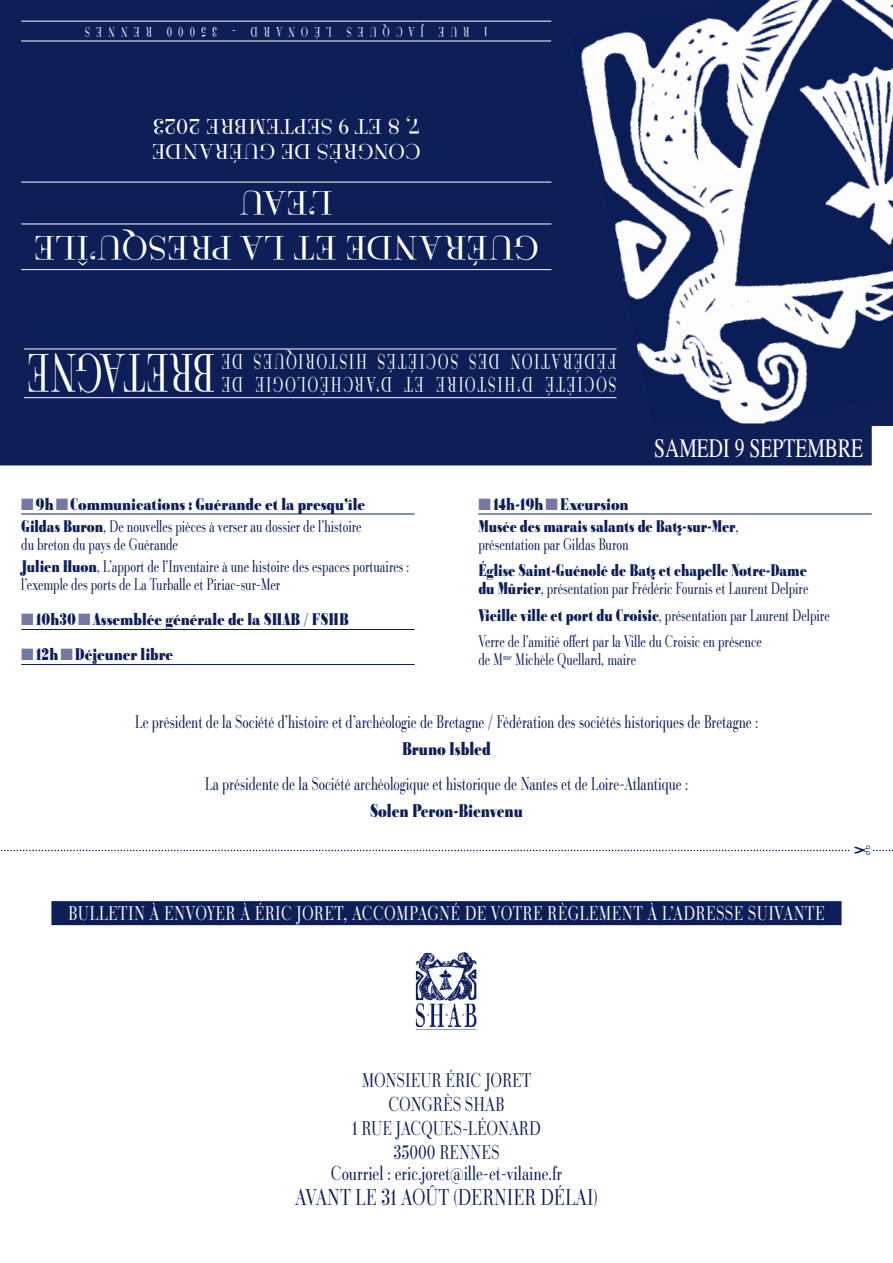
<style>
.page{position:relative;width:893px;height:1263px;background:#fff}
.page>*{position:absolute;margin:0;border:0;box-sizing:border-box;transform-origin:0 0}
.t1{font:52.8px "Ratio Modern";letter-spacing:-.03em;color:#fff;scale:.66 1}
.t2{font:33px/45px "Ratio Modern";letter-spacing:.005em;color:#fff;text-align:center}
.t3{font:26.25px "Times";color:#fff;scale:.75 1}
.t4{font:22.5px "Ratio Modern";color:#0e1f58;scale:.75 1}
.t5{font:21px/25.2px "Ratio Modern";color:#fff}
.t6{font:20.7px "Ratio Modern";letter-spacing:.12em;color:#fff;scale:.66 1}
.t7{font:19.5px/24px "Ratio Modern";color:#0e1f58;text-align:center;scale:.75 1}
.t8{font:19.5px "Ratio Modern";letter-spacing:.025em;color:#fff;scale:.75 1}
.t9{font:18px "Ratio Modern";color:#0e1f58;scale:.7 1}
.t10{font:800 18px "Ratio Modern";letter-spacing:-.005em;color:#0e1f58;scale:.7 1}
.t11{font:16.5px/22.2px "Ratio Modern";color:#0e1f58;scale:.7 1}
.t12{font:800 16.5px/22.2px "Ratio Modern";color:#0e1f58;scale:.75 1}
.t13{font:800 16.5px/18px "Ratio Modern";color:#0e1f58;scale:.7 1}
.t14{font:13.5px "Ratio Modern";letter-spacing:.69em;color:#fff;scale:.66 1}
.s1{color:#7578a3}
.s2{font-weight:400}
.s3{font-weight:800}
</style>
<div class="page">
<div style="left:0;top:0;width:893px;height:425px;background:#0e1f58"></div>
<img style="left:571px;top:0;width:322px;height:423px">
<div style="left:51px;top:901px;width:790px;height:24px;background:#0e1f58"></div>
<img style="left:415px;top:952px;width:62px;height:78px">
<div style="left:0;top:423px;width:872px;height:42px;background:#0e1f58"></div>
<hr style="left:21px;top:514px;width:394px;height:1px;background:#0e1f58">
<hr style="left:21px;top:629px;width:394px;height:1px;background:#0e1f58">
<hr style="left:21px;top:664px;width:394px;height:1px;background:#0e1f58">
<hr style="left:478px;top:514px;width:394px;height:1px;background:#0e1f58">
<hr style="left:21px;top:21px;width:530px;height:1px;background:#fff">
<hr style="left:21px;top:41px;width:530px;height:1px;background:#fff">
<hr style="left:21px;top:269px;width:530px;height:1px;background:#fff">
<hr style="left:21px;top:224px;width:530px;height:1px;background:#fff">
<hr style="left:21px;top:182px;width:530px;height:1px;background:#fff">
<hr style="left:24px;top:397px;width:593px;height:1px;background:#fff">
<hr style="left:24px;top:349px;width:593px;height:1px;background:#fff">
<svg style="left:0;top:849px;width:893px;height:3px"></svg>
<p class="t14" style="left:487px;top:40px;width:611px;rotate:-180deg">1 RUE JACQUES LÉONARD – 35000 RENNES</p>
<p class="t5" style="left:421px;top:165px;width:270px;rotate:-180deg">CONGRÈS DE GUÉRANDE<br>7, 8 ET 9 SEPTEMBRE 2023</p>
<h2 class="t2" style="left:539px;top:271px;width:507px;rotate:-180deg">GUÉRANDE ET LA PRESQU’ÎLE<br>L’EAU</h2>
<h1 class="t1" style="left:215px;top:407px;width:287px;rotate:-180deg">BRETAGNE</h1>
<p class="t6" style="left:617px;top:375px;width:599px;rotate:-180deg">FÉDÉRATION DES SOCIÉTÉS HISTORIQUES DE</p>
<p class="t6" style="left:617px;top:398px;width:599px;rotate:-180deg">SOCIÉTÉ D’HISTOIRE ET D’ARCHÉOLOGIE DE</p>
<h3 class="t3" style="left:654px;top:424px;width:280px">SAMEDI 9 SEPTEMBRE</h3>
<p class="t12" style="left:21px;top:492px;width:460px"><span class="s1">■</span>9h <span class="s1">■</span>Communications : Guérande et la presqu’île<br>Gildas Buron<span class="s2">, De nouvelles pièces à verser au dossier de l’histoire</span></p>
<p class="t11" style="left:21px;top:532px;width:556px">du breton du pays de Guérande<br><span class="s3">Julien Huon</span>, L’apport de l’Inventaire à une histoire des espaces portuaires :</p>
<p class="t11" style="left:21px;top:573px;width:372px">l’exemple des ports de La Turballe et Piriac-sur-Mer</p>
<p class="t12" style="left:21px;top:608px;width:438px"><span class="s1">■</span>10h30 <span class="s1">■</span>Assemblée générale de la SHAB / FSHB</p>
<p class="t12" style="left:21px;top:643px;width:204px"><span class="s1">■</span>12h <span class="s1">■</span> Déjeuner libre</p>
<p class="t12" style="left:478px;top:492px;width:348px"><span class="s1">■</span>14h-19h <span class="s1">■</span>Excursion<br>Musée des marais salants de Batz-sur-Mer<span class="s2">,</span></p>
<p class="t11" style="left:478px;top:532px;width:216px">présentation par Gildas Buron</p>
<p class="t13" style="left:478px;top:561px;width:473px">Église Saint-Guénolé de Batz et chapelle Notre-Dame du Mûrier<span class="s2">, présentation par Frédéric Fournis et Laurent Delpire</span></p>
<p class="t11" style="left:478px;top:601px;width:503px;line-height:26.5px"><span class="s3">Vieille ville et port du Croisic</span>, présentation par Laurent Delpire<br>Verre de l’amitié offert par la Ville du Croisic en présence</p>
<p class="t11" style="left:478px;top:648px;width:227px">de M<sup>me</sup> Michèle Quellard, maire</p>
<p class="t9" style="left:135px;top:709px;width:892px">Le président de la Société d’histoire et d’archéologie de Bretagne / Fédération des sociétés historiques de Bretagne :</p>
<p class="t10" style="left:402px;top:736px;width:128px">Bruno Isbled</p>
<p class="t9" style="left:205px;top:772px;width:691px">La présidente de la Société archéologique et historique de Nantes et de Loire-Atlantique :</p>
<p class="t10" style="left:370px;top:799px;width:220px">Solen Peron-Bienvenu</p>
<p class="t8" style="left:68px;top:901px;width:1010px">BULLETIN À ENVOYER À ÉRIC JORET, ACCOMPAGNÉ DE VOTRE RÈGLEMENT À L’ADRESSE SUIVANTE</p>
<p class="t7" style="left:352px;top:1067px;width:253px">MONSIEUR ÉRIC JORET<br>CONGRÈS SHAB<br>1 RUE JACQUES-LÉONARD<br>35000 RENNES</p>
<p class="t7" style="left:331px;top:1160px;width:310px">Courriel : eric.joret@ille-et-vilaine.fr</p>
<h3 class="t4" style="left:295px;top:1183px;width:405px">AVANT LE 31 AOÛT (DERNIER DÉLAI)</h3>
</div>
